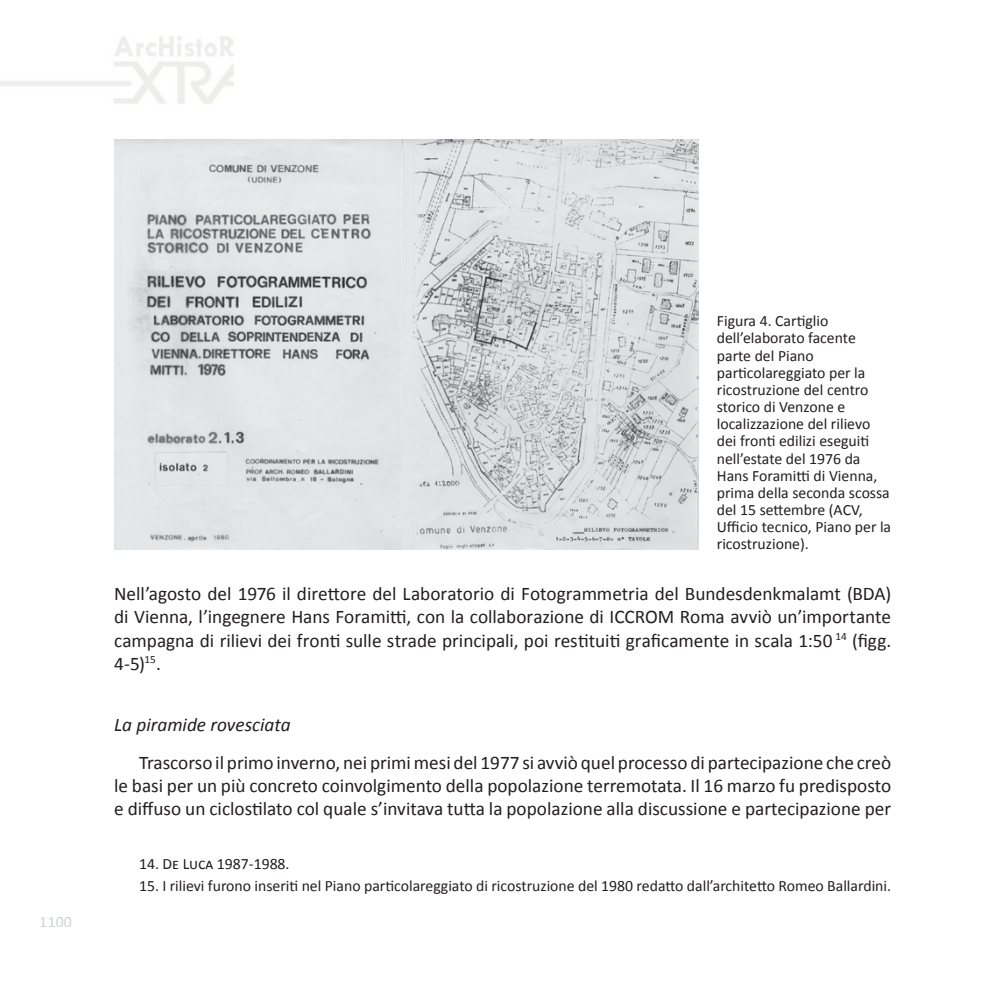
<style>
.page{position:relative;width:993px;height:993px;background:#fff}
.page>*{position:absolute;margin:0;border:0;box-sizing:border-box;transform-origin:0 0}
.t1{font:19.25px/23.1px "Calibri";color:#231f20;text-align:justify}
.t2{font:italic 19.25px "Calibri";color:#231f20}
.t3{font:15.75px/17.2px "Calibri";color:#231f20}
.t4{font:15.75px "Calibri";color:#a9abae}
</style>
<div class="page">
<img style="left:114px;top:139px;width:584px;height:410px">
<p class="t4" style="left:40px;top:910px;width:33px">1100</p>
<p class="t3" style="left:716px;top:312px;width:176px">Figura 4. Cartiglio dell’elaborato facente parte del Piano particolareggiato per la ricostruzione del centro storico di Venzone e localizzazione del rilievo dei fronti edilizi eseguiti nell’estate del 1976 da<br>Hans Foramitti di Vienna, prima della seconda scossa del 15 settembre (ACV,<br>Ufficio tecnico, Piano per la ricostruzione).</p>
<p class="t1" style="left:114px;top:581px;width:778px">Nell’agosto del 1976 il direttore del Laboratorio di Fotogrammetria del Bundesdenkmalamt (BDA) di Vienna, l’ingegnere Hans Foramitti, con la collaborazione di ICCROM Roma avviò un’importante campagna di rilievi dei fronti sulle strade principali, poi restituiti graficamente in scala 1:50 <sup>14</sup> (figg.<br>4-5)<sup>15</sup>.</p>
<p class="t2" style="left:114px;top:710px;width:178px">La piramide rovesciata</p>
<p class="t1" style="left:114px;top:750px;width:778px;text-indent:25px">Trascorso il primo inverno, nei primi mesi del 1977 si avviò quel processo di partecipazione che creò le basi per un più concreto coinvolgimento della popolazione terremotata. Il 16 marzo fu predisposto e diffuso un ciclostilato col quale s’invitava tutta la popolazione alla discussione e partecipazione per</p>
<p class="t3" style="left:139px;top:854px;width:152px">14. De Luca 1987-1988.</p>
<p class="t3" style="left:139px;top:876px;width:753px">15. I rilievi furono inseriti nel Piano particolareggiato di ricostruzione del 1980 redatto dall’architetto Romeo Ballardini.</p>
</div>
